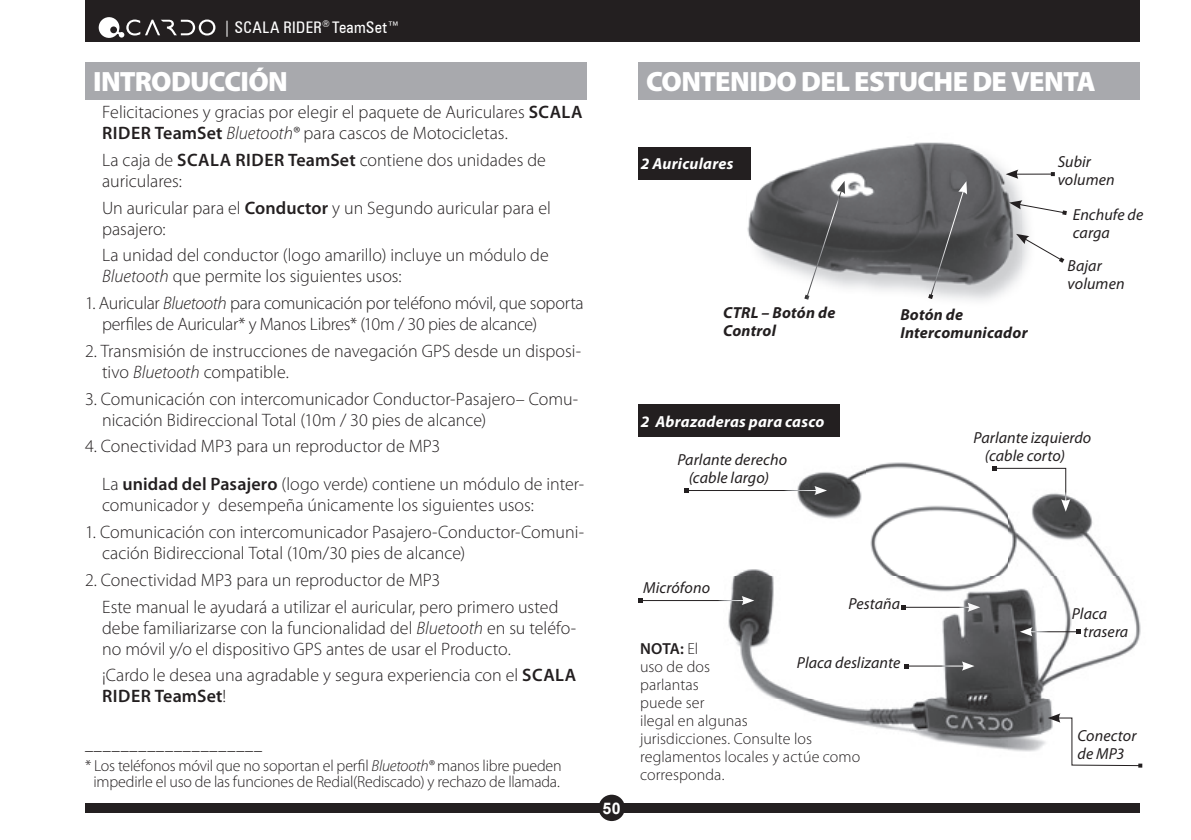
<style>
.page{position:relative;width:1191px;height:840px;background:#fff}
.page>*{position:absolute;margin:0;border:0;box-sizing:border-box;transform-origin:0 0}
.t1{font:900 28px "Myriad Pro";letter-spacing:-.025em;color:#fff}
.t2{font:300 18px/21px "Myriad Pro";color:#231f20}
.t3{font:300 18px/21px "Myriad Pro";letter-spacing:-.02em;color:#231f20}
.t4{font:300 16px/18px "Myriad Pro";letter-spacing:-.005em;color:#231f20;text-align:center}
.t5{font:italic 16px/18px "Myriad Pro";letter-spacing:.005em;color:#231f20}
.t6{font:italic 700 16px/18px "Myriad Pro";letter-spacing:.015em;color:#231f20}
.t7{font:italic 700 16px "Myriad Pro";letter-spacing:.015em;color:#fff}
.t8{font:condensed 16px "Zurich BT";letter-spacing:.02em;color:#fff}
.t9{font:700 16px "Arial";color:#fff}
.s1{font-weight:600}
.s2{font-style:italic}
</style>
<div class="page">
<div style="left:85px;top:802px;width:1055px;height:10px;background:#231f20"></div>
<div style="left:598px;top:794px;width:27px;height:26px;background:#231f20;border-radius:50%"></div>
<div style="left:85px;top:0;width:1055px;height:42px;background:#231f20"></div>
<svg style="left:98px;top:17px;width:117px;height:21px"></svg>
<div style="left:85px;top:62px;width:502px;height:37px;background:#a8a9ad"></div>
<div style="left:638px;top:62px;width:502px;height:37px;background:#a8a9ad"></div>
<img style="left:806px;top:172px;width:249px;height:129px">
<img style="left:747px;top:142px;width:275px;height:155px">
<svg style="left:804px;top:181px;width:41px;height:118px"></svg>
<svg style="left:928px;top:181px;width:39px;height:118px;background:#6c6d6f"></svg>
<hr style="left:1015px;top:173px;width:37px;height:1px;background:#231f20">
<svg style="left:1050px;top:172px;width:4px;height:4px"></svg>
<svg style="left:1005px;top:169px;width:13px;height:10px"></svg>
<svg style="left:1016px;top:234px;width:48px;height:29px"></svg>
<svg style="left:1009px;top:200px;width:58px;height:15px"></svg>
<div style="left:638px;top:147px;width:112px;height:32px;background:#231f20"></div>
<div style="left:638px;top:404px;width:201px;height:32px;background:#231f20"></div>
<img style="left:723px;top:462px;width:418px;height:290px">
<svg style="left:992px;top:466px;width:78px;height:45px"></svg>
<hr style="left:903px;top:606px;width:67px;height:1px;background:#fff">
<svg style="left:901px;top:605px;width:4px;height:4px"></svg>
<svg style="left:967px;top:602px;width:13px;height:9px"></svg>
<hr style="left:906px;top:665px;width:59px;height:1px;background:#fff">
<svg style="left:904px;top:663px;width:4px;height:4px"></svg>
<svg style="left:962px;top:661px;width:12px;height:9px"></svg>
<hr style="left:687px;top:489px;width:130px;height:1px;background:#fff">
<svg style="left:685px;top:488px;width:4px;height:4px"></svg>
<svg style="left:814px;top:485px;width:13px;height:10px"></svg>
<hr style="left:640px;top:599px;width:105px;height:1px;background:#fff">
<svg style="left:638px;top:598px;width:4px;height:4px"></svg>
<svg style="left:741px;top:595px;width:13px;height:9px"></svg>
<svg style="left:1047px;top:713px;width:95px;height:54px"></svg>
<hr style="left:1029px;top:631px;width:49px;height:1px;background:#fff">
<svg style="left:1076px;top:629px;width:4px;height:4px"></svg>
<svg style="left:1020px;top:626px;width:12px;height:10px"></svg>
<p class="t8" style="left:223px;top:17px;width:178px">| SCALA RIDER<sup>®</sup> TeamSet™</p>
<h1 class="t1" style="left:93px;top:63px;width:196px">INTRODUCCIÓN</h1>
<p class="t2" style="left:102px;top:101px;width:482px">Felicitaciones y gracias por elegir el paquete de Auriculares <span class="s1">SCALA<br>RIDER TeamSet</span> <span class="s2">Bluetooth®</span> para cascos de motocicletas.</p>
<p class="t2" style="left:102px;top:149px;width:445px">La caja de <span class="s1">SCALA RIDER TeamSet</span> contiene dos unidades de auriculares:</p>
<p class="t2" style="left:102px;top:197px;width:450px">Un auricular para el <span class="s1">Conductor</span> y un Segundo auricular para el pasajero:</p>
<p class="t2" style="left:102px;top:244px;width:448px">La unidad del conductor (logo amarillo) incluye un módulo de<br><span class="s2">Bluetooth</span> que permite los siguientes usos:</p>
<p class="t3" style="left:102px;top:292px;width:483px;text-indent:-17px">1. Auricular <span class="s2">Bluetooth</span> para comunicación por teléfono móvil, que soporta perfiles de Auricular* y manos Libres* (10m / 30 pies de alcance)</p>
<p class="t2" style="left:102px;top:340px;width:480px;text-indent:-17px">2. Transmisión de instrucciones de navegación GPS desde un disposi&shy;tivo <span class="s2">Bluetooth</span> compatible.</p>
<p class="t2" style="left:102px;top:387px;width:478px;text-indent:-17px">3. Comunicación con intercomunicador Conductor-Pasajero– Comu&shy;nicación Bidireccional Total (10m / 30 pies de alcance)</p>
<p class="t2" style="left:102px;top:427px;width:483px;line-height:38px;text-indent:-17px">4. Conectividad mP3 para un reproductor de mP3<br>La <span class="s1">unidad del Pasajero</span> (logo verde) contiene un módulo de inter-</p>
<p class="t2" style="left:102px;top:494px;width:433px">comunicador y desempeña únicamente los siguientes usos:</p>
<p class="t2" style="left:102px;top:521px;width:483px;text-indent:-17px">1. Comunicación con intercomunicador Pasajero-Conductor-Comuni&shy;cación Bidireccional Total (10m/30 pies de alcance)</p>
<p class="t2" style="left:102px;top:566px;width:458px;line-height:26.6px;text-indent:-17px">2. Conectividad mP3 para un reproductor de mP3<br>Este manual le ayudará a utilizar el auricular, pero primero usted</p>
<p class="t2" style="left:102px;top:616px;width:476px">debe familiarizarse con la funcionalidad del <span class="s2">Bluetooth</span> en su teléfo&shy;no móvil y/o el dispositivo GPS antes de usar el Producto.</p>
<p class="t2" style="left:102px;top:664px;width:476px">¡Cardo le desea una agradable y segura experiencia con el <span class="s1">SCALA<br>RIDER TeamSet</span>!</p>
<p class="t4" style="left:85px;top:757px;width:478px;line-height:16px">* Los teléfonos móvil que no soportan el perfil <span class="s2">Bluetooth®</span> manos libre pueden impedirle el uso de las funciones de Redial(Rediscado) y rechazo de llamada.</p>
<h1 class="t1" style="left:646px;top:63px;width:451px">CONTENIDO DEL ESTUCHE DE VENTA</h1>
<p class="t7" style="left:641px;top:153px;width:94px">2 Auriculares</p>
<p class="t6" style="left:723px;top:303px;width:114px">CTRL – Botón de<br>Control</p>
<p class="t7" style="left:641px;top:411px;width:185px">2 Abrazaderas para casco</p>
<p class="t5" style="left:677px;top:450px;width:111px;text-align:center">Parlante derecho (cable largo)</p>
<p class="t5" style="left:1057px;top:152px;width:58px">Subir volumen</p>
<p class="t5" style="left:1072px;top:205px;width:72px">Enchufe de carga</p>
<p class="t6" style="left:900px;top:305px;width:129px">Botón de<br>Intercomunicador</p>
<p class="t5" style="left:1067px;top:256px;width:58px">Bajar volumen</p>
<p class="t5" style="left:985px;top:428px;width:108px;text-indent:-11px">Parlante izquierdo (cable corto)</p>
<p class="t9" style="left:602px;top:798px;width:20px">50</p>
<p class="t5" style="left:643px;top:578px;width:68px">Micrófono</p>
<p class="t5" style="left:848px;top:594px;width:53px">Pestaña</p>
<p class="t4" style="left:640px;top:639px;width:222px;text-align:left"><span class="s1">NOTA:</span> El<br>uso de dos<br>parlantas<br>puede ser<br>ilegal en algunas<br>jurisdicciones. Consulte los reglamentos locales y actúe como corresponda.</p>
<p class="t5" style="left:797px;top:653px;width:105px">Placa deslizante</p>
<p class="t5" style="left:1083px;top:604px;width:47px;text-indent:-11px">Placa trasera</p>
<p class="t5" style="left:1077px;top:725px;width:60px">Conector de MP3</p>
</div>
